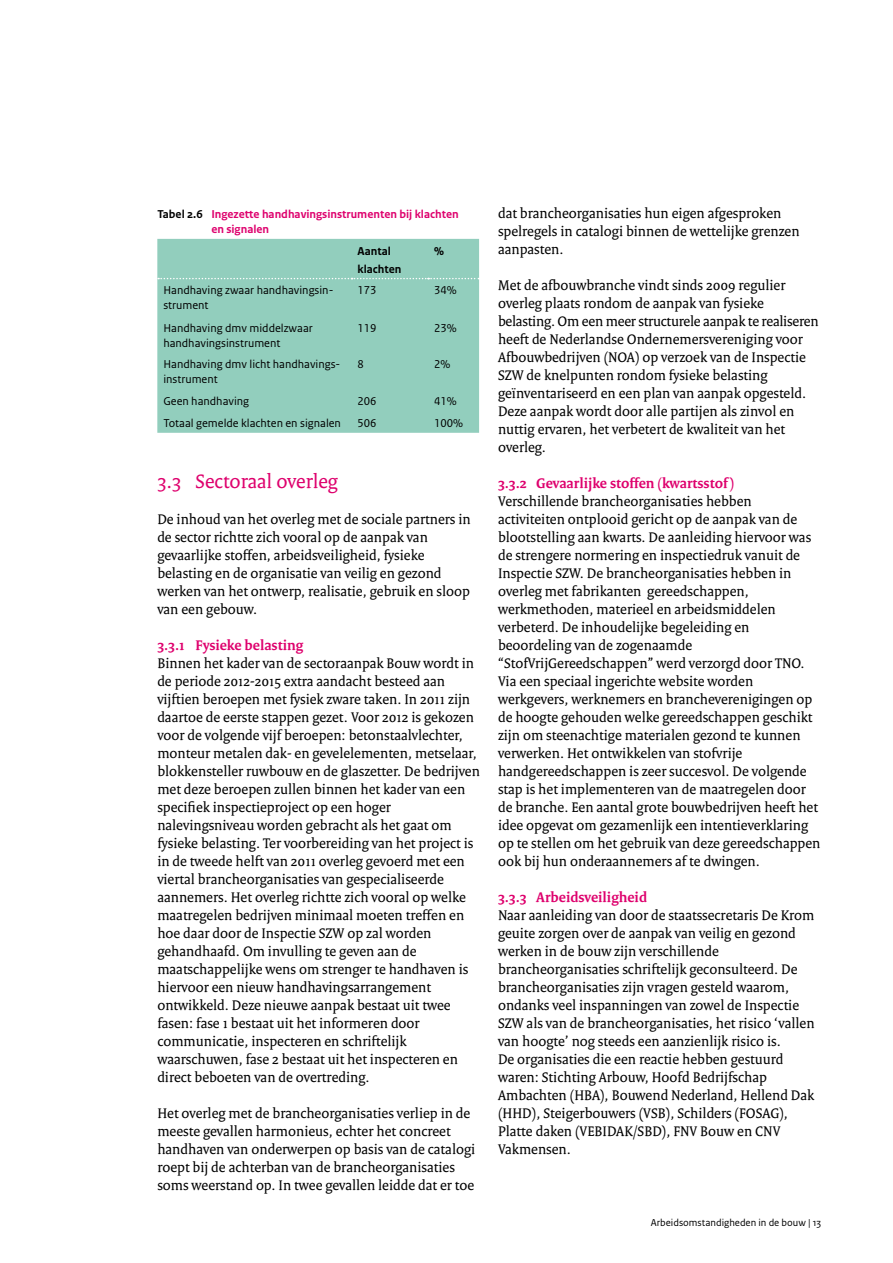
<style>
.page{position:relative;width:893px;height:1263px;background:#fff}
.page>*{position:absolute;margin:0;border:0;box-sizing:border-box;transform-origin:0 0}
.t1{font:21px "Rijksoverheid Serif";color:#de006d}
.t2{font:15px/18px "Rijksoverheid Serif";color:#000}
.t3{font:700 15px "Rijksoverheid Serif";color:#de006d}
.t4{font:12px/15px "Rijksoverheid Sans Text";color:#000}
.t5{font:700 12px/15px "Rijksoverheid Sans Text";color:#de006d}
.t6{font:700 12px/18px "Rijksoverheid Sans Text";color:#000}
.t7{font:10.5px "Rijksoverheid Sans Text";color:#000}
.s1{color:#000}
</style>
<div class="page">
<div style="left:157px;top:239px;width:322px;height:194px;background:#92cebd"></div>
<svg style="left:158px;top:278px;width:321px;height:1px"></svg>
<p class="t5" style="left:211px;top:207px;width:249px;text-indent:-54px"><span class="s1">Tabel 2.6</span> Ingezette handhavingsinstrumenten bij klachten en signalen</p>
<p class="t6" style="left:357px;top:242px;width:45px">Aantal klachten</p>
<p class="t6" style="left:434px;top:242px;width:11px">%</p>
<p class="t4" style="left:163px;top:283px;width:172px">Handhaving zwaar handhavingsin&shy;strument</p>
<p class="t4" style="left:357px;top:283px;width:21px">173</p>
<p class="t4" style="left:434px;top:283px;width:24px">34%</p>
<p class="t4" style="left:163px;top:320px;width:151px">Handhaving dmv middelzwaar handhavingsinstrument</p>
<p class="t4" style="left:357px;top:320px;width:21px">119</p>
<p class="t4" style="left:434px;top:320px;width:24px">23%</p>
<p class="t4" style="left:163px;top:357px;width:179px">Handhaving dmv licht handhavings&shy;instrument</p>
<p class="t4" style="left:357px;top:357px;width:8px">8</p>
<p class="t4" style="left:434px;top:357px;width:18px">2%</p>
<p class="t4" style="left:163px;top:394px;width:87px">Geen handhaving</p>
<p class="t4" style="left:357px;top:394px;width:21px">206</p>
<p class="t4" style="left:434px;top:394px;width:24px">41%</p>
<p class="t4" style="left:163px;top:416px;width:179px">Totaal gemelde klachten en signalen</p>
<p class="t4" style="left:357px;top:416px;width:21px">506</p>
<p class="t4" style="left:434px;top:416px;width:31px">100%</p>
<h1 class="t1" style="left:157px;top:469px;width:182px">3.3 Sectoraal overleg</h1>
<p class="t2" style="left:157px;top:510px;width:315px">De inhoud van het overleg met de sociale partners in de sector richtte zich vooral op de aanpak van gevaarlijke stoffen, arbeidsveiligheid, fysieke belasting en de organisatie van veilig en gezond werken van het ontwerp, realisatie, gebruik en sloop van een gebouw.</p>
<p class="t3" style="left:157px;top:636px;width:147px">3.3.1 Fysieke belasting</p>
<p class="t2" style="left:157px;top:654px;width:324px">Binnen het kader van de sectoraanpak Bouw wordt in de periode 2012-2015 extra aandacht besteed aan vijftien beroepen met fysiek zware taken. In 2011 zijn daartoe de eerste stappen gezet. Voor 2012 is gekozen voor de volgende vijf beroepen: betonstaalvlechter, monteur metalen dak- en gevelelementen, metselaar, blokkensteller ruwbouw en de glaszetter. De bedrijven met deze beroepen zullen binnen het kader van een specifiek inspectieproject op een hoger nalevingsniveau worden gebracht als het gaat om fysieke belasting. Ter voorbereiding van het project is in de tweede helft van 2011 overleg gevoerd met een viertal brancheorganisaties van gespecialiseerde aannemers. Het overleg richtte zich vooral op welke maatregelen bedrijven minimaal moeten treffen en hoe daar door de Inspectie SZW op zal worden gehandhaafd. Om invulling te geven aan de maatschappelijke wens om strenger te handhaven is hiervoor een nieuw handhavingsarrangement ontwikkeld. Deze nieuwe aanpak bestaat uit twee fasen: fase 1 bestaat uit het informeren door communicatie, inspecteren en schriftelijk waarschuwen, fase 2 bestaat uit het inspecteren en direct beboeten van de overtreding.</p>
<p class="t2" style="left:157px;top:1104px;width:319px">Het overleg met de brancheorganisaties verliep in de meeste gevallen harmonieus, echter het concreet handhaven van onderwerpen op basis van de catalogi roept bij de achterban van de brancheorganisaties soms weerstand op. In twee gevallen leidde dat er toe</p>
<p class="t2" style="left:498px;top:204px;width:303px">dat brancheorganisaties hun eigen afgesproken spelregels in catalogi binnen de wettelijke grenzen aanpasten.</p>
<p class="t2" style="left:498px;top:276px;width:322px">Met de afbouwbranche vindt sinds 2009 regulier overleg plaats rondom de aanpak van fysieke belasting. Om een meer structurele aanpak te realiseren heeft de Nederlandse Ondernemersvereniging voor Afbouwbedrijven (NOA) op verzoek van de Inspectie SZW de knelpunten rondom fysieke belasting geïnventariseerd en een plan van aanpak opgesteld.<br>Deze aanpak wordt door alle partijen als zinvol en nuttig ervaren, het verbetert de kwaliteit van het overleg.</p>
<p class="t3" style="left:498px;top:474px;width:238px">3.3.2 Gevaarlijke stoffen (kwartsstof )</p>
<p class="t2" style="left:498px;top:492px;width:324px">Verschillende brancheorganisaties hebben activiteiten ontplooid gericht op de aanpak van de blootstelling aan kwarts. De aanleiding hiervoor was de strengere normering en inspectiedruk vanuit de Inspectie SZW. De brancheorganisaties hebben in overleg met fabrikanten gereedschappen, werkmethoden, materieel en arbeidsmiddelen verbeterd. De inhoudelijke begeleiding en beoordeling van de zogenaamde “StofVrijGereedschappen” werd verzorgd door TNO.<br>Via een speciaal ingerichte website worden werkgevers, werknemers en brancheverenigingen op de hoogte gehouden welke gereedschappen geschikt zijn om steenachtige materialen gezond te kunnen verwerken. Het ontwikkelen van stofvrije handgereedschappen is zeer succesvol. De volgende stap is het implementeren van de maatregelen door de branche. Een aantal grote bouwbedrijven heeft het idee opgevat om gezamenlijk een intentieverklaring op te stellen om het gebruik van deze gereedschappen ook bij hun onderaannemers af te dwingen.</p>
<p class="t3" style="left:498px;top:888px;width:151px">3.3.3 Arbeidsveiligheid</p>
<p class="t2" style="left:498px;top:906px;width:318px">Naar aanleiding van door de staatssecretaris De Krom geuite zorgen over de aanpak van veilig en gezond werken in de bouw zijn verschillende brancheorganisaties schriftelijk geconsulteerd. De brancheorganisaties zijn vragen gesteld waarom, ondanks veel inspanningen van zowel de Inspectie SZW als van de brancheorganisaties, het risico ‘vallen van hoogte’ nog steeds een aanzienlijk risico is.<br>De organisaties die een reactie hebben gestuurd waren: Stichting Arbouw, Hoofd Bedrijfschap Ambachten (HBA), Bouwend Nederland, Hellend Dak (HHD), Steigerbouwers (VSB), Schilders (FOSAG), Platte daken (VEBIDAK/SBD), FNV Bouw en CNV Vakmensen.</p>
<p class="t7" style="left:651px;top:1216px;width:172px">Arbeidsomstandigheden in de bouw | 13</p>
</div>
